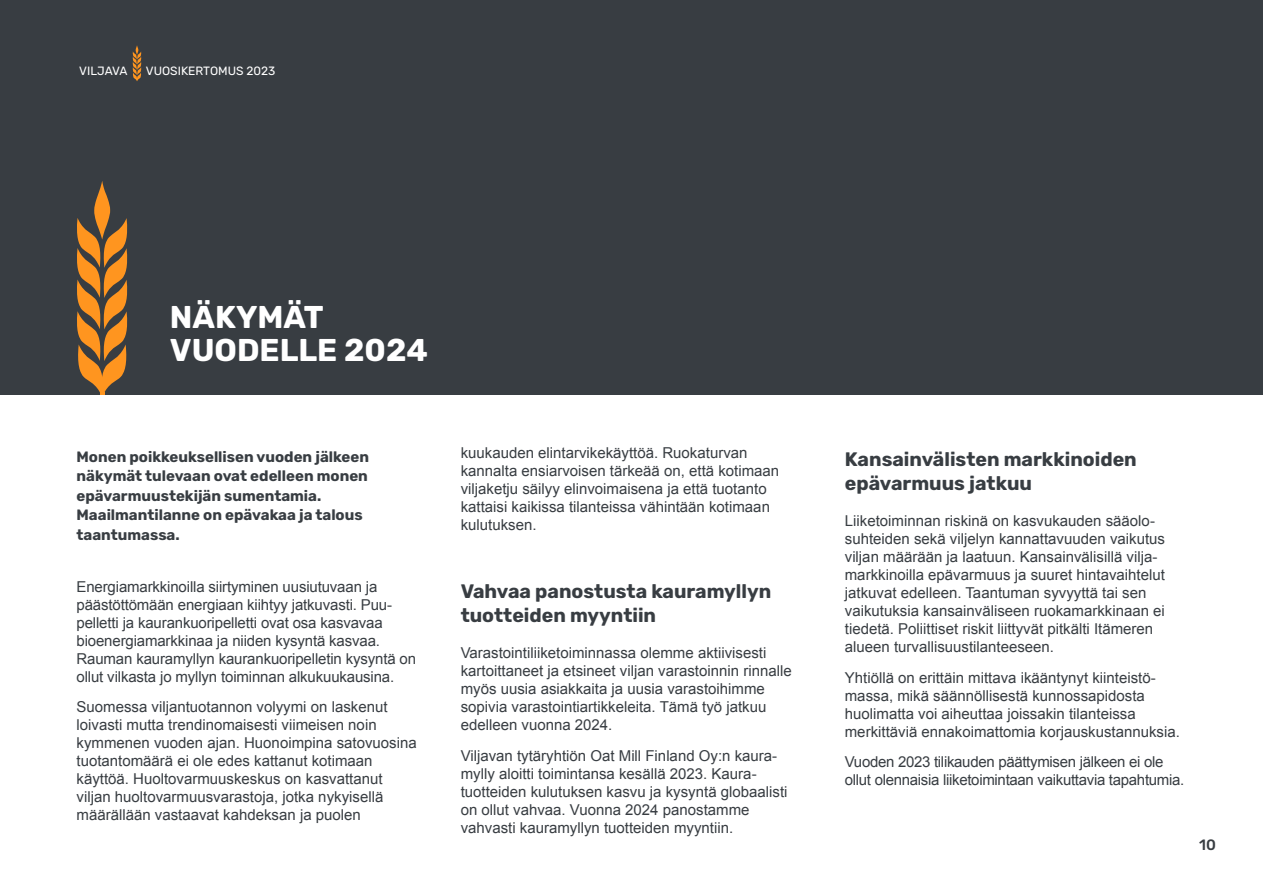
<style>
.page{position:relative;width:1263px;height:893px;background:#fff}
.page>*{position:absolute;margin:0;border:0;box-sizing:border-box;transform-origin:0 0}
.t1{font:700 31.5px/33px "Rubik";color:#fff}
.t2{font:700 19.5px/24px "Rubik";color:#383d42}
.t3{font:15px/18px "Arial";color:#383d42}
.t4{font:700 15px/19.5px "Rubik";color:#383d42}
.t5{font:15px/18px "Arial";letter-spacing:-.02em;color:#383d42}
.t6{font:500 15px "Rubik";color:#383d42}
.t7{font:12px "Rubik";color:#fff}
</style>
<div class="page">
<div style="left:0;top:0;width:1263px;height:394px;background:#383d42"></div>
<svg style="left:77px;top:181px;width:51px;height:213px"></svg>
<svg style="left:133px;top:45px;width:8px;height:36px"></svg>
<p class="t7" style="left:79px;top:64px;width:50px">VILJAVA</p>
<p class="t7" style="left:146px;top:64px;width:131px">VUOSIKERTOMUS 2023</p>
<h1 class="t1" style="left:170px;top:301px;width:259px">NÄKYMÄT<br>VUODELLE 2024</h1>
<p class="t4" style="left:77px;top:447px;width:294px">Monen poikkeuksellisen vuoden jälkeen näkymät tulevaan ovat edelleen monen epävarmuustekijän sumentamia.<br>Maailmantilanne on epävakaa ja talous taantumassa.</p>
<p class="t3" style="left:77px;top:577px;width:341px">Energiamarkkinoilla siirtyminen uusiutuvaan ja päästöttömään energiaan kiihtyy jatkuvasti. Puu&shy;pelletti ja kaurankuoripelletti ovat osa kasvavaa bioenergiamarkkinaa ja niiden kysyntä kasvaa.<br>Rauman kauramyllyn kaurankuoripelletin kysyntä on ollut vilkasta jo myllyn toiminnan alkukuukausina.</p>
<p class="t3" style="left:77px;top:698px;width:342px">Suomessa viljantuotannon volyymi on laskenut loivasti mutta trendinomaisesti viimeisen noin kymmenen vuoden ajan. Huonoimpina satovuosina tuotantomäärä ei ole edes kattanut kotimaan käyttöä. Huoltovarmuuskeskus on kasvattanut viljan huoltovarmuusvarastoja, jotka nykyisellä määrällään vastaavat kahdeksan ja puolen</p>
<p class="t3" style="left:461px;top:444px;width:320px">kuukauden elintarvikekäyttöä. Ruokaturvan kannalta ensiarvoisen tärkeää on, että kotimaan viljaketju säilyy elinvoimaisena ja että tuotanto kattaisi kaikissa tilanteissa vähintään kotimaan kulutuksen.</p>
<h2 class="t2" style="left:461px;top:580px;width:312px">Vahvaa panostusta kauramyllyn tuotteiden myyntiin</h2>
<p class="t3" style="left:461px;top:644px;width:332px">Varastointiliiketoiminnassa olemme aktiivisesti kartoittaneet ja etsineet viljan varastoinnin rinnalle myös uusia asiakkaita ja uusia varastoihimme sopivia varastointiartikkeleita. Tämä työ jatkuu edelleen vuonna 2024.</p>
<p class="t3" style="left:461px;top:747px;width:328px">Viljavan tytäryhtiön Oat Mill Finland Oy:n kaura&shy;mylly aloitti toimintansa kesällä 2023. Kaura&shy;tuotteiden kulutuksen kasvu ja kysyntä globaalisti on ollut vahvaa. Vuonna 2024 panostamme vahvasti kauramyllyn tuotteiden myyntiin.</p>
<h2 class="t2" style="left:845px;top:448px;width:293px">Kansainvälisten markkinoiden epävarmuus jatkuu</h2>
<p class="t3" style="left:845px;top:512px;width:322px">Liiketoiminnan riskinä on kasvukauden sääolo&shy;suhteiden sekä viljelyn kannattavuuden vaikutus viljan määrään ja laatuun. Kansainvälisillä vilja&shy;markkinoilla epävarmuus ja suuret hintavaihtelut jatkuvat edelleen. Taantuman syvyyttä tai sen vaikutuksia kansainväliseen ruokamarkkinaan ei tiedetä. Poliittiset riskit liittyvät pitkälti Itämeren alueen turvallisuustilanteeseen.</p>
<p class="t3" style="left:845px;top:668px;width:337px">Yhtiöllä on erittäin mittava ikääntynyt kiinteistö&shy;massa, mikä säännöllisestä kunnossapidosta huolimatta voi aiheuttaa joissakin tilanteissa merkittäviä ennakoimattomia korjauskustannuksia.</p>
<p class="t5" style="left:845px;top:753px;width:341px">Vuoden 2023 tilikauden päättymisen jälkeen ei ole ollut olennaisia liiketoimintaan vaikuttavia tapahtumia.</p>
<p class="t6" style="left:1199px;top:837px;width:18px">10</p>
</div>
